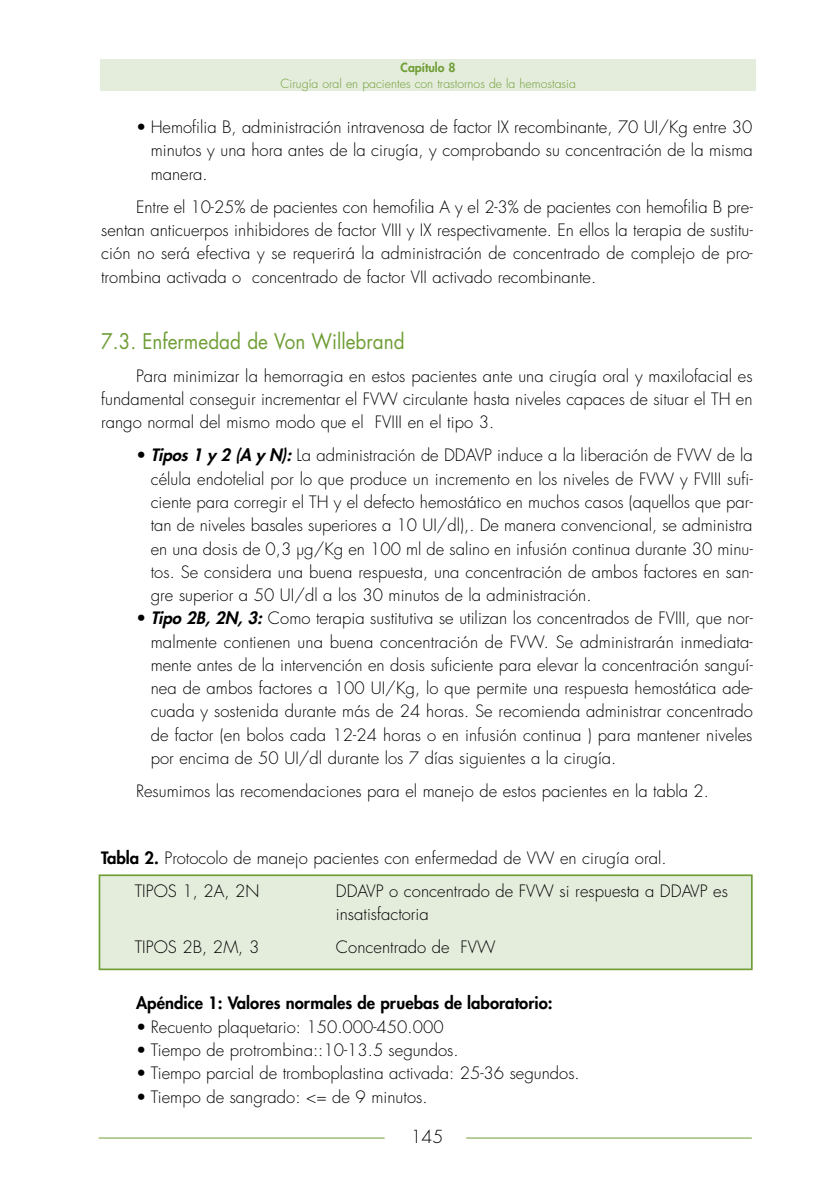
<style>
.page{position:relative;width:838px;height:1191px;background:#fff}
.page>*{position:absolute;margin:0;border:0;box-sizing:border-box;transform-origin:0 0}
.t1{font:21px "Futura";color:#6f9e36;scale:.9 1}
.t2{font:300 17.5px "Futura";color:#000}
.t3{font:300 16.62px/23.3px "Futura";color:#000;text-align:justify}
.t4{font:800 16.62px "Futura";color:#000}
.t5{font:300 12.25px "Futura";color:#6f9e36}
.t6{font:800 12.25px "Futura";color:#6f9e36}
.s1{font-weight:800;font-style:italic}
.s2{font-weight:800}
</style>
<div class="page">
<div style="left:100px;top:59px;width:655px;height:32px;background:#e4ecdc"></div>
<hr style="left:99px;top:1137px;width:286px;height:1px;background:#6f9e36">
<hr style="left:466px;top:1137px;width:286px;height:1px;background:#6f9e36">
<div style="left:99px;top:874px;width:654px;height:96px;background:#e4ecdc"></div>
<p class="t6" style="left:401px;top:61px;width:56px">Capítulo 8</p>
<p class="t5" style="left:280px;top:78px;width:297px">Cirugía oral en pacientes con trastornos de la hemostasia</p>
<p class="t3" style="left:151px;top:117px;width:604px;text-indent:-15px">• Hemofilia B, administración intravenosa de factor IX recombinante, 70 UI/Kg entre 30 minutos y una hora antes de la cirugía, y comprobando su concentración de la misma manera.</p>
<p class="t3" style="left:101px;top:196px;width:653px;text-indent:35px">Entre el 10-25% de pacientes con hemofilia A y el 2-3% de pacientes con hemofilia B pre&shy;sentan anticuerpos inhibidores de factor VIII y IX respectivamente. En ellos la terapia de sustitu&shy;ción no será efectiva y se requerirá la administración de concentrado de complejo de pro&shy;trombina activada o concentrado de factor VII activado recombinante.</p>
<p class="t1" style="left:101px;top:331px;width:339px">7.3. Enfermedad de Von Willebrand</p>
<p class="t3" style="left:101px;top:366px;width:653px;text-indent:35px">Para minimizar la hemorragia en estos pacientes ante una cirugía oral y maxilofacial es fundamental conseguir incrementar el FVW circulante hasta niveles capaces de situar el TH en rango normal del mismo modo que el FVIII en el tipo 3.</p>
<p class="t3" style="left:151px;top:445px;width:604px;text-indent:-15px">• <span class="s1">Tipos 1 y 2 (A y N):</span> La administración de DDAVP induce a la liberación de FVW de la célula endotelial por lo que produce un incremento en los niveles de FVW y FVIII sufi&shy;ciente para corregir el TH y el defecto hemostático en muchos casos (aquellos que par&shy;tan de niveles basales superiores a 10 UI/dl),. De manera convencional, se administra en una dosis de 0,3 µg/Kg en 100 ml de salino en infusión continua durante 30 minu&shy;tos. Se considera una buena respuesta, una concentración de ambos factores en san&shy;gre superior a 50 UI/dl a los 30 minutos de la administración.</p>
<p class="t3" style="left:151px;top:608px;width:604px;text-indent:-15px">• <span class="s1">Tipo 2B, 2N, 3:</span> Como terapia sustitutiva se utilizan los concentrados de FVIII, que nor&shy;malmente contienen una buena concentración de FVW. Se administrarán inmediata&shy;mente antes de la intervención en dosis suficiente para elevar la concentración sanguí&shy;nea de ambos factores a 100 UI/Kg, lo que permite una respuesta hemostática ade&shy;cuada y sostenida durante más de 24 horas. Se recomienda administrar concentrado de factor (en bolos cada 12-24 horas o en infusión continua ) para mantener niveles por encima de 50 UI/dl durante los 7 días siguientes a la cirugía.</p>
<p class="t3" style="left:136px;top:781px;width:575px">Resumimos las recomendaciones para el manejo de estos pacientes en la tabla 2.</p>
<p class="t3" style="left:135px;top:842px;width:533px;line-height:33.2px;text-indent:-34px"><span class="s2">Tabla 2.</span> Protocolo de manejo pacientes con enfermedad de VW en cirugía oral.<br>TIPOS 1, 2A, 2N</p>
<p class="t3" style="left:336px;top:880px;width:393px">DDAVP o concentrado de FVW si respuesta a DDAVP es insatisfactoria</p>
<p class="t3" style="left:135px;top:936px;width:126px">TIPOS 2B, 2M, 3</p>
<p class="t3" style="left:336px;top:936px;width:161px">Concentrado de FVW</p>
<p class="t4" style="left:136px;top:995px;width:418px">Apéndice 1: Valores normales de pruebas de laboratorio:</p>
<p class="t3" style="left:136px;top:1016px;width:309px">• Recuento plaquetario: 150.000-450.000</p>
<p class="t3" style="left:136px;top:1039px;width:324px">• Tiempo de protrombina::10-13.5 segundos.</p>
<p class="t3" style="left:136px;top:1062px;width:445px">• Tiempo parcial de tromboplastina activada: 25-36 segundos.</p>
<p class="t3" style="left:136px;top:1086px;width:293px">• Tiempo de sangrado: &lt;= de 9 minutos.</p>
<p class="t2" style="left:411px;top:1128px;width:34px">145</p>
</div>
